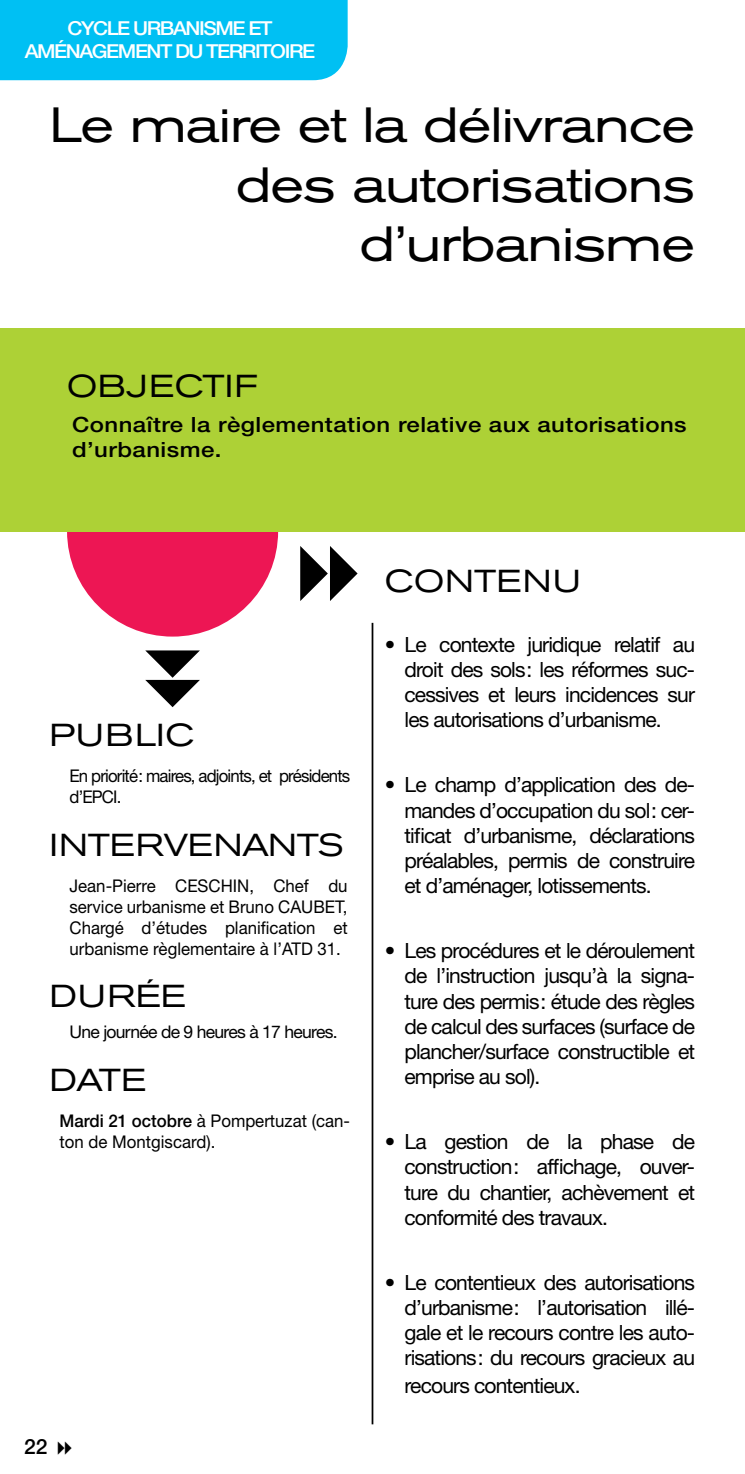
<style>
.page{position:relative;width:745px;height:1474px;background:#fff}
.page>*{position:absolute;margin:0;border:0;box-sizing:border-box;transform-origin:0 0}
.t1{font:49px/59.5px "Akzidenz Grot Ext BQ";letter-spacing:-.02em;color:#000;text-align:right}
.t2{font:31.5px "Akzidenz Grot Ext BQ";letter-spacing:.01em;color:#000}
.t3{font:31.5px "Akzidenz Grot Ext BQ";letter-spacing:-.01em;color:#000}
.t4{font:21px/25.2px "Helvetica Neue LT";letter-spacing:-.04em;color:#000;text-align:justify}
.t5{font:500 21px/25.2px "Helvetica Neue LT";letter-spacing:.02em;color:#000;scale:1.14 1}
.t6{font:500 21px "Helvetica Neue LT";letter-spacing:.02em;color:#000}
.t7{font:500 19.25px/23.1px "Helvetica Neue LT";letter-spacing:-.07em;color:#fff;text-align:center;scale:1.08 1}
.t8{font:17.5px/21px "Helvetica Neue LT";color:#000;text-align:justify;scale:.96 1}
.t9{font:17.5px/21px "Helvetica Neue LT";letter-spacing:-.05em;color:#000;scale:.96 1}
.t10{font:17.5px "Helvetica Neue LT";letter-spacing:-.04em;color:#000}
.s1{font-weight:500}
</style>
<div class="page">
<div style="left:0;top:0;width:347px;height:80px;background:#00c0f3"></div>
<div style="left:67px;top:425px;width:211px;height:211px;background:#ed1654;border-radius:50%"></div>
<div style="left:0;top:329px;width:744px;height:203px;background:#add136"></div>
<hr style="left:744px;top:329px;width:1px;height:203px;background:#add136">
<svg style="left:145px;top:650px;width:55px;height:57px"></svg>
<svg style="left:300px;top:546px;width:57px;height:55px"></svg>
<hr style="left:371px;top:623px;width:2px;height:801px;background:#000">
<p class="t7" style="left:25px;top:16px;width:270px">CYCLE URBANISME ET<br>AMÉNAGEMENT DU TERRITOIRE</p>
<h1 class="t1" style="left:50px;top:96px;width:646px">Le maire et la délivrance des autorisations d’urbanisme</h1>
<h2 class="t2" style="left:67px;top:368px;width:192px">OBJECTIF</h2>
<p class="t5" style="left:72px;top:412px;width:540px">Connaître la règlementation relative aux autorisations d’urbanisme.</p>
<h2 class="t2" style="left:50px;top:717px;width:146px">PUBLIC</h2>
<p class="t9" style="left:69px;top:765px;width:294px">En priorité: maires, adjoints, et présidents d’EPCI.</p>
<h2 class="t3" style="left:50px;top:826px;width:295px">INTERVENANTS</h2>
<p class="t8" style="left:69px;top:874px;width:291px">Jean-Pierre CESCHIN, Chef du service urbanisme et Bruno CAUBET, Chargé d’études planification et urbanisme règlementaire à l’ATD 31.</p>
<h2 class="t2" style="left:50px;top:978px;width:137px">DURÉE</h2>
<p class="t10" style="left:69px;top:1021px;width:269px">Une journée de 9 heures à 17 heures.</p>
<h2 class="t2" style="left:50px;top:1061px;width:98px">DATE</h2>
<p class="t8" style="left:60px;top:1109px;width:304px"><span class="s1">Mardi 21 octobre</span> à Pompertuzat (can&shy;ton de Montgiscard).</p>
<p class="t6" style="left:24px;top:1433px;width:25px">22</p>
<h2 class="t2" style="left:384px;top:562px;width:198px">CONTENU</h2>
<p class="t4" style="left:404px;top:631px;width:292px;text-indent:-20px">• Le contexte juridique relatif au droit des sols: les réformes suc&shy;cessives et leurs incidences sur les autorisations d’urbanisme.</p>
<p class="t4" style="left:404px;top:772px;width:292px;text-indent:-20px">• Le champ d’application des de&shy;mandes d’occupation du sol: cer&shy;tificat d’urbanisme, déclarations préalables, permis de construire et d’aménager, lotissements.</p>
<p class="t4" style="left:404px;top:937px;width:292px;text-indent:-20px">• Les procédures et le déroulement de l’instruction jusqu’à la signa&shy;ture des permis: étude des règles de calcul des surfaces (surface de plancher/surface constructible et emprise au sol).</p>
<p class="t4" style="left:404px;top:1128px;width:292px;text-indent:-20px">• La gestion de la phase de construction: affichage, ouver&shy;ture du chantier, achèvement et conformité des travaux.</p>
<p class="t4" style="left:404px;top:1269px;width:292px;text-indent:-20px">• Le contentieux des autorisations d’urbanisme: l’autorisation illé&shy;gale et le recours contre les auto&shy;risations: du recours gracieux au</p>
<p class="t4" style="left:404px;top:1372px;width:177px">recours contentieux.</p>
</div>
